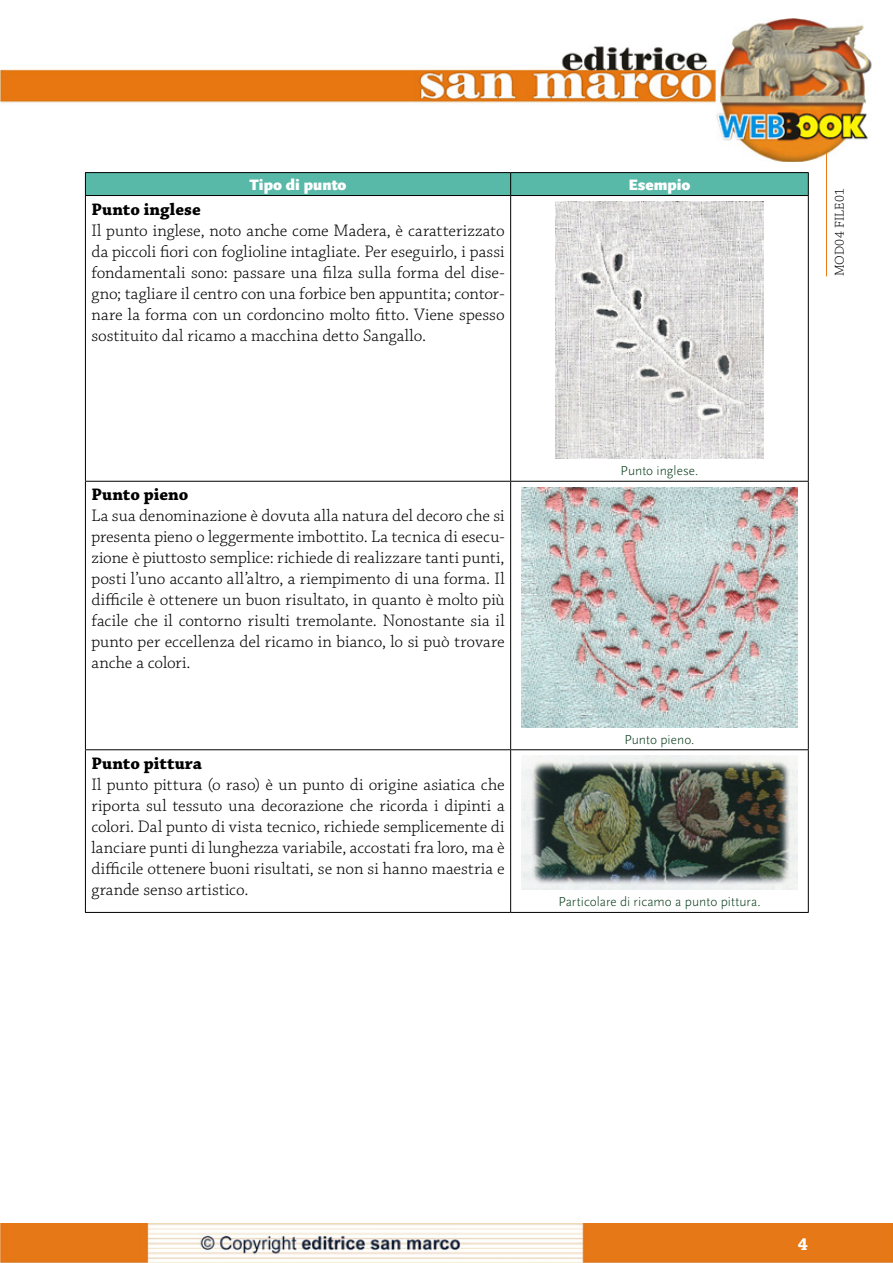
<style>
.page{position:relative;width:893px;height:1263px;background:#fff}
.page>*{position:absolute;margin:0;border:0;box-sizing:border-box;transform-origin:0 0}
.t1{font:700 18px "Chaparral Pro";color:#fff}
.t2{font:300 17.55px/21px "Chaparral Pro";color:#000;text-align:justify}
.t3{font:700 17.55px "Chaparral Pro";color:#000}
.t4{font:900 15.75px "Scala Sans";color:#fff}
.t5{font:300 13.5px "Scala Sans";letter-spacing:.005em;color:#003613}
.t6{font:300 13.5px "Chaparral Pro";letter-spacing:.02em;color:#000}
</style>
<div class="page">
<img style="left:0;top:1224px;width:893px;height:39px">
<img style="left:0;top:19px;width:872px;height:143px">
<hr style="left:826px;top:153px;width:1px;height:123px;background:#e97810">
<hr style="left:85px;top:196px;width:1px;height:285px;background:#000">
<hr style="left:510px;top:196px;width:1px;height:285px;background:#000">
<hr style="left:808px;top:196px;width:1px;height:285px;background:#000">
<hr style="left:85px;top:481px;width:426px;height:1px;background:#000">
<hr style="left:85px;top:482px;width:1px;height:267px;background:#000">
<hr style="left:511px;top:481px;width:298px;height:1px;background:#000">
<hr style="left:510px;top:482px;width:1px;height:267px;background:#000">
<hr style="left:808px;top:482px;width:1px;height:267px;background:#000">
<hr style="left:85px;top:749px;width:426px;height:1px;background:#000">
<hr style="left:85px;top:750px;width:1px;height:162px;background:#000">
<hr style="left:511px;top:749px;width:298px;height:1px;background:#000">
<hr style="left:510px;top:750px;width:1px;height:162px;background:#000">
<hr style="left:808px;top:750px;width:1px;height:162px;background:#000">
<hr style="left:85px;top:912px;width:426px;height:1px;background:#000">
<hr style="left:511px;top:912px;width:298px;height:1px;background:#000">
<hr style="left:85px;top:172px;width:426px;height:1px;background:#000">
<hr style="left:511px;top:172px;width:298px;height:1px;background:#000">
<div style="left:85px;top:173px;width:724px;height:22px;background:#59b9a8"></div>
<hr style="left:85px;top:195px;width:426px;height:1px;background:#000">
<hr style="left:511px;top:195px;width:298px;height:1px;background:#000">
<img style="left:556px;top:202px;width:207px;height:257px">
<img style="left:521px;top:487px;width:277px;height:240px">
<img style="left:521px;top:756px;width:277px;height:134px">
<p class="t4" style="left:250px;top:176px;width:98px">Tipo di punto</p>
<p class="t4" style="left:628px;top:176px;width:63px">Esempio</p>
<p class="t3" style="left:91px;top:199px;width:111px">Punto inglese</p>
<p class="t2" style="left:91px;top:220px;width:415px">Il punto inglese, noto anche come Madera, è caratterizzato da piccoli fiori con foglioline intagliate. Per eseguirlo, i passi fondamentali sono: passare una filza sulla forma del dise&shy;gno; tagliare il centro con una forbice ben appuntita; contor&shy;nare la forma con un cordoncino molto fitto. Viene spesso sostituito dal ricamo a macchina detto Sangallo.</p>
<p class="t3" style="left:91px;top:484px;width:99px">Punto pieno</p>
<p class="t2" style="left:91px;top:506px;width:415px">La sua denominazione è dovuta alla natura del decoro che si presenta pieno o leggermente imbottito. La tecnica di esecu&shy;zione è piuttosto semplice: richiede di realizzare tanti punti, posti l’uno accanto all’altro, a riempimento di una forma. Il difficile è ottenere un buon risultato, in quanto è molto più facile che il contorno risulti tremolante. Nonostante sia il punto per eccellenza del ricamo in bianco, lo si può trovare anche a colori.</p>
<p class="t3" style="left:91px;top:753px;width:112px">Punto pittura</p>
<p class="t2" style="left:91px;top:774px;width:415px">Il punto pittura (o raso) è un punto di origine asiatica che riporta sul tessuto una decorazione che ricorda i dipinti a colori. Dal punto di vista tecnico, richiede semplicemente di lanciare punti di lunghezza variabile, accostati fra loro, ma è difficile ottenere buoni risultati, se non si hanno maestria e grande senso artistico.</p>
<p class="t5" style="left:621px;top:463px;width:79px">Punto inglese.</p>
<p class="t5" style="left:624px;top:732px;width:72px">Punto pieno.</p>
<p class="t5" style="left:558px;top:895px;width:204px">Particolare di ricamo a punto pittura.</p>
<p class="t6" style="left:832px;top:276px;width:90px;rotate:-90deg">MOD04 FILE01</p>
<p class="t1" style="left:798px;top:1233px;width:12px">4</p>
</div>
